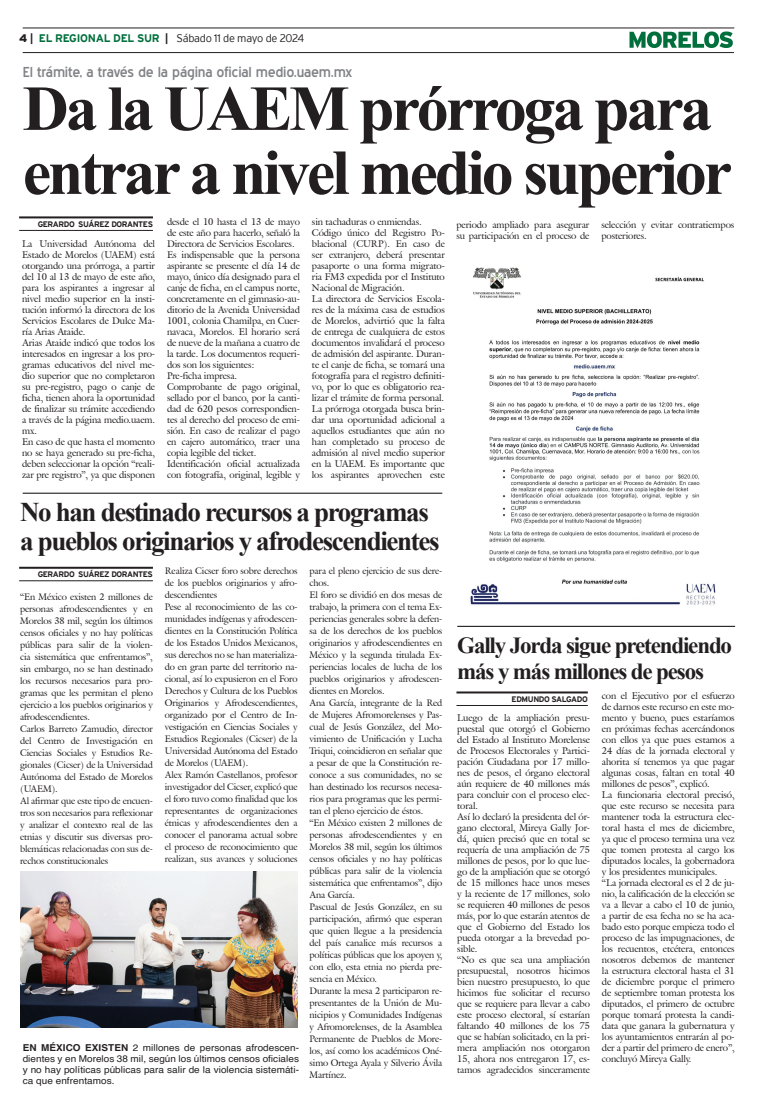
<style>
.page{position:relative;width:757px;height:1106px;background:#fff}
.page>*{position:absolute;margin:0;border:0;box-sizing:border-box;transform-origin:0 0}
.t1{font:700 64px/64px "Times New Roman";letter-spacing:-.05em;color:#231f20}
.t2{font:700 27px/29px "Times New Roman";letter-spacing:-.05em;color:#231f20}
.t3{font:700 23px/26px "Times New Roman";letter-spacing:-.05em;color:#231f20}
.t4{font:14px "Blue Highway";letter-spacing:-.015em;color:#808285;scale:1.05 1}
.t5{font:300 11px "Interstate";letter-spacing:-.025em;color:#231f20}
.t6{font:9.5px/11px "Galliard IT Cby BT";letter-spacing:-.01em;color:#231f20}
.t7{font:9.5px/11px "Helvetica";letter-spacing:.005em;color:#231f20;text-align:justify;scale:1.05 1}
.t8{font:9.3px/12px "Galliard IT Cby BT";letter-spacing:-.01em;color:#231f20}
.t9{font:700 8px "Interstate";letter-spacing:-.05em;color:#231f20}
.s1{font-weight:900}
.s2{font-weight:700}
.s3{font-weight:700;color:#006f3c}
</style>
<div class="page">
<hr style="left:23px;top:28px;width:711px;height:1px;background:#231f20">
<hr style="left:23px;top:52px;width:711px;height:1px;background:#231f20">
<svg style="left:629px;top:31px;width:104px;height:17px"></svg>
<hr style="left:19px;top:216px;width:134px;height:2px;background:#231f20">
<hr style="left:19px;top:230px;width:134px;height:1px;background:#231f20">
<hr style="left:456px;top:691px;width:132px;height:2px;background:#231f20">
<hr style="left:456px;top:705px;width:132px;height:1px;background:#231f20">
<hr style="left:19px;top:567px;width:134px;height:2px;background:#231f20">
<hr style="left:19px;top:580px;width:134px;height:1px;background:#231f20">
<img style="left:470px;top:267px;width:246px;height:338px">
<hr style="left:457px;top:626px;width:278px;height:1px;background:#040503">
<hr style="left:23px;top:492px;width:419px;height:1px;background:#040503">
<img style="left:20px;top:872px;width:278px;height:155px">
<p class="t5" style="left:19px;top:32px;width:287px"><span class="s1">4</span> <span class="s2">|</span> <span class="s3">EL REGIONAL DEL SUR</span> <span class="s2">|</span> Sábado 11 de mayo de 2024</p>
<h3 class="t4" style="left:23px;top:63px;width:315px">El trámite, a través de la página oficial medio.uaem.mx</h3>
<h1 class="t1" style="left:23px;top:75px;width:711px">Da la UAEM prórroga para entrar a nivel medio superior</h1>
<p class="t9" style="left:38px;top:220px;width:117px">GERARDO SUÁREZ DORANTES</p>
<p class="t6" style="left:167px;top:216px;width:134px">desde el 10 hasta el 13 de mayo de este año para hacerlo, señaló la<br>Directora de Servicios Escolares.<br>Es indispensable que la persona aspirante se presente el día 14 de mayo, único día designado para el canje de ficha, en el campus norte, concretamente en el gimnasio-au&shy;ditorio de la Avenida Universidad<br>1001, colonia Chamilpa, en Cuer&shy;navaca, Morelos. El horario será de nueve de la mañana a cuatro de la tarde. Los documentos requeri&shy;dos son los siguientes:<br>Pre-ficha impresa.<br>Comprobante de pago original, sellado por el banco, por la canti&shy;dad de 620 pesos correspondien&shy;tes al derecho del proceso de emi&shy;sión. En caso de realizar el pago en cajero automático, traer una copia legible del ticket.<br>Identificación oficial actualizada con fotografía, original, legible y</p>
<p class="t6" style="left:312px;top:216px;width:134px">sin tachaduras o enmiendas.<br>Código único del Registro Po&shy;blacional (CURP). En caso de ser extranjero, deberá presentar pasaporte o una forma migrato&shy;ria FM3 expedida por el Instituto<br>Nacional de Migración.<br>La directora de Servicios Escola&shy;res de la máxima casa de estudios de Morelos, advirtió que la falta de entrega de cualquiera de estos documentos invalidará el proceso de admisión del aspirante. Duran&shy;te el canje de ficha, se tomará una fotografía para el registro definiti&shy;vo, por lo que es obligatorio rea&shy;lizar el trámite de forma personal.<br>La prórroga otorgada busca brin&shy;dar una oportunidad adicional a aquellos estudiantes que aún no han completado su proceso de admisión al nivel medio superior en la UAEM. Es importante que los aspirantes aprovechen este</p>
<p class="t6" style="left:456px;top:219px;width:134px">periodo ampliado para asegurar su participación en el proceso de</p>
<p class="t6" style="left:601px;top:219px;width:134px">selección y evitar contratiempos posteriores.</p>
<p class="t6" style="left:22px;top:238px;width:134px">La Universidad Autónoma del<br>Estado de Morelos (UAEM) está otorgando una prórroga, a partir del 10 al 13 de mayo de este año, para los aspirantes a ingresar al nivel medio superior en la insti&shy;tución informó la directora de los<br>Servicios Escolares de Dulce Ma&shy;ría Arias Ataide.<br>Arias Ataide indicó que todos los interesados en ingresar a los pro&shy;gramas educativos del nivel me&shy;dio superior que no completaron su pre-registro, pago o canje de ficha, tienen ahora la oportunidad de finalizar su trámite accediendo a través de la página medio.uaem. mx.<br>En caso de que hasta el momento no se haya generado su pre-ficha, deben seleccionar la opción “reali&shy;zar pre registro”, ya que disponen</p>
<h2 class="t2" style="left:20px;top:496px;width:421px">No han destinado recursos a programas a pueblos originarios y afrodescendientes</h2>
<p class="t8" style="left:165px;top:564px;width:134px">Realiza Cicser foro sobre derechos de los pueblos originarios y afro&shy;descendientes<br>Pese al reconocimiento de las co&shy;munidades indígenas y afrodescen&shy;dientes en la Constitución Política de los Estados Unidos Mexicanos, sus derechos no se han materializa&shy;do en gran parte del territorio na&shy;cional, así lo expusieron en el Foro Derechos y Cultura de los Pueblos Originarios y Afrodescendientes, organizado por el Centro de In&shy;vestigación en Ciencias Sociales y Estudios Regionales (Cicser) de la Universidad Autónoma del Estado de Morelos (UAEM).<br>Alex Ramón Castellanos, profesor investigador del Cicser, explicó que el foro tuvo como finalidad que los representantes de organizaciones étnicas y afrodescendientes den a conocer el panorama actual sobre el proceso de reconocimiento que realizan, sus avances y soluciones</p>
<p class="t8" style="left:310px;top:564px;width:134px">para el pleno ejercicio de sus dere&shy;chos.<br>El foro se dividió en dos mesas de trabajo, la primera con el tema Ex&shy;periencias generales sobre la defen&shy;sa de los derechos de los pueblos originarios y afrodescendientes en<br>México y la segunda titulada Ex&shy;periencias locales de lucha de los pueblos originarios y afrodescen&shy;dientes en Morelos.<br>Ana García, integrante de la Red de Mujeres Afromorelenses y Pas&shy;cual de Jesús González, del Mo&shy;vimiento de Unificación y Lucha<br>Triqui, coincidieron en señalar que a pesar de que la Constitución re&shy;conoce a sus comunidades, no se han destinado los recursos necesa&shy;rios para programas que les permi&shy;tan el pleno ejercicio de éstos.<br>“En México existen 2 millones de personas afrodescendientes y en<br>Morelos 38 mil, según los últimos censos oficiales y no hay políticas públicas para salir de la violencia sistemática que enfrentamos”, dijo<br>Ana García.<br>Pascual de Jesús González, en su participación, afirmó que esperan que quien llegue a la presidencia del país canalice más recursos a políticas públicas que los apoyen y, con ello, esta etnia no pierda pre&shy;sencia en México.<br>Durante la mesa 2 participaron re&shy;presentantes de la Unión de Mu&shy;nicipios y Comunidades Indígenas y Afromorelenses, de la Asamblea<br>Permanente de Pueblos de More&shy;los, así como los académicos Oné&shy;simo Ortega Ayala y Silverio Ávila<br>Martínez.</p>
<p class="t9" style="left:38px;top:570px;width:117px">GERARDO SUÁREZ DORANTES</p>
<p class="t8" style="left:20px;top:591px;width:134px">“En México existen 2 millones de personas afrodescendientes y en<br>Morelos 38 mil, según los últimos censos oficiales y no hay políticas públicas para salir de la violen&shy;cia sistemática que enfrentamos”, sin embargo, no se han destinado los recursos necesarios para pro&shy;gramas que les permitan el pleno ejercicio a los pueblos originarios y afrodescendientes.<br>Carlos Barreto Zamudio, director del Centro de Investigación en<br>Ciencias Sociales y Estudios Re&shy;gionales (Cicser) de la Universidad<br>Autónoma del Estado de Morelos (UAEM).<br>Al afirmar que este tipo de encuen&shy;tros son necesarios para reflexionar y analizar el contexto real de las etnias y discutir sus diversas pro&shy;blemáticas relacionadas con sus de&shy;rechos constitucionales</p>
<p class="t7" style="left:23px;top:1042px;width:265px"><span class="s2">EN MÉXICO EXISTEN</span> 2 millones de personas afrodescen&shy;dientes y en Morelos 38 mil, según los últimos censos oficiales y no hay políticas públicas para salir de la violencia sistemáti&shy;ca que enfrentamos.</p>
<h3 class="t3" style="left:457px;top:631px;width:276px">Gally Jorda sigue pretendiendo más y más millones de pesos</h3>
<p class="t9" style="left:511px;top:695px;width:78px">EDMUNDO SALGADO</p>
<p class="t6" style="left:602px;top:690px;width:134px">con el Ejecutivo por el esfuerzo de darnos este recurso en este mo&shy;mento y bueno, pues estaríamos en próximas fechas acercándonos con ellos ya que pues estamos a<br>24 días de la jornada electoral y ahorita sí tenemos ya que pagar algunas cosas, faltan en total 40 millones de pesos”, explicó.<br>La funcionaria electoral precisó, que este recurso se necesita para mantener toda la estructura elec&shy;toral hasta el mes de diciembre, ya que el proceso termina una vez que tomen protesta al cargo los diputados locales, la gobernadora y los presidentes municipales.<br>“La jornada electoral es el 2 de ju&shy;nio, la calificación de la elección se va a llevar a cabo el 10 de junio, a partir de esa fecha no se ha aca&shy;bado esto porque empieza todo el proceso de las impugnaciones, de los recuentos, etcétera, entonces nosotros debemos de mantener la estructura electoral hasta el 31 de diciembre porque el primero de septiembre toman protesta los diputados, el primero de octubre porque tomará protesta la candi&shy;data que ganara la gubernatura y los ayuntamientos entrarán al po&shy;der a partir del primero de enero”, concluyó Mireya Gally.</p>
<p class="t6" style="left:457px;top:712px;width:134px">Luego de la ampliación presu&shy;puestal que otorgó el Gobierno del Estado al Instituto Morelense de Procesos Electorales y Partici&shy;pación Ciudadana por 17 millo&shy;nes de pesos, el órgano electoral aún requiere de 40 millones más para concluir con el proceso elec&shy;toral.<br>Así lo declaró la presidenta del ór&shy;gano electoral, Mireya Gally Jor&shy;dá, quien precisó que en total se requería de una ampliación de 75 millones de pesos, por lo que lue&shy;go de la ampliación que se otorgó de 15 millones hace unos meses y la reciente de 17 millones, solo se requieren 40 millones de pesos más, por lo que estarán atentos de que el Gobierno del Estado los pueda otorgar a la brevedad po&shy;sible.<br>“No es que sea una ampliación presupuestal, nosotros hicimos bien nuestro presupuesto, lo que hicimos fue solicitar el recurso que se requiere para llevar a cabo este proceso electoral, sí estarían faltando 40 millones de los 75 que se habían solicitado, en la pri&shy;mera ampliación nos otorgaron<br>15, ahora nos entregaron 17, es&shy;tamos agradecidos sinceramente</p>
</div>
